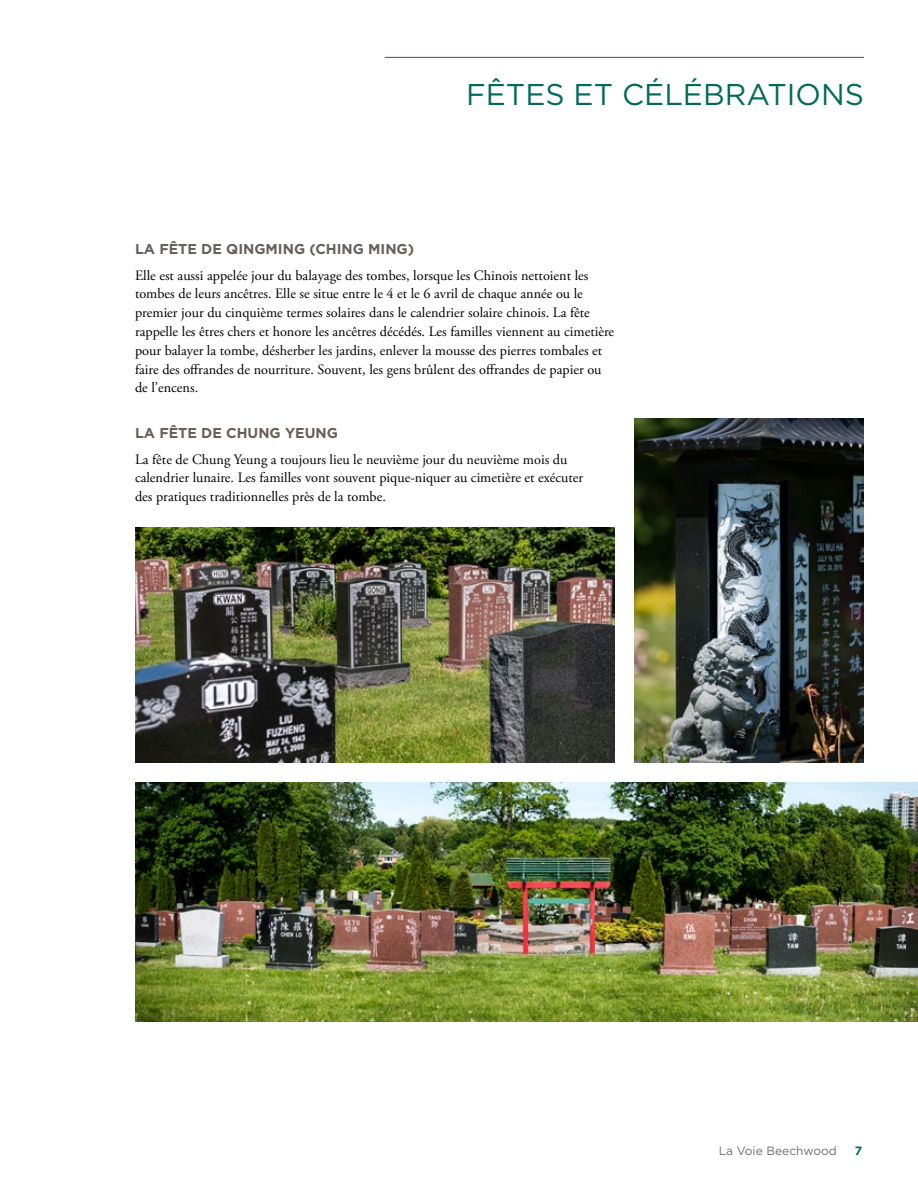
<style>
.page{position:relative;width:918px;height:1188px;background:#fff}
.page>*{position:absolute;margin:0;border:0;box-sizing:border-box;transform-origin:0 0}
.t1{font:30px "Gotham";color:#006a5b}
.t2{font:14.25px/18.8px "Adobe Garamond Pro";color:#000}
.t3{font:700 14.25px "Gotham";color:#686058}
.t4{font:12px "Gotham";color:#6d6e71}
.t5{font:700 12px "Gotham";color:#006a5b}
</style>
<div class="page">
<hr style="left:385px;top:57px;width:479px;height:1px;background:#006a5b">
<img style="left:634px;top:418px;width:230px;height:344px">
<img style="left:135px;top:783px;width:783px;height:238px">
<img style="left:135px;top:528px;width:479px;height:234px">
<h1 class="t1" style="left:466px;top:78px;width:399px">FÊTES ET CÉLÉBRATIONS</h1>
<p class="t3" style="left:135px;top:241px;width:281px">LA FÊTE DE QINGMING (CHING MING)</p>
<p class="t2" style="left:135px;top:266px;width:481px">Elle est aussi appelée jour du balayage des tombes, lorsque les Chinois nettoient les tombes de leurs ancêtres. Elle se situe entre le 4 et le 6 avril de chaque année ou le premier jour du cinquième termes solaires dans le calendrier solaire chinois. La fête rappelle les êtres chers et honore les ancêtres décédés. Les familles viennent au cimetière pour balayer la tombe, désherber les jardins, enlever la mousse des pierres tombales et faire des offrandes de nourriture. Souvent, les gens brûlent des offrandes de papier ou de l’encens.</p>
<p class="t3" style="left:135px;top:425px;width:205px">LA FÊTE DE CHUNG YEUNG</p>
<p class="t2" style="left:135px;top:450px;width:450px">La fête de Chung Yeung a toujours lieu le neuvième jour du neuvième mois du calendrier lunaire. Les familles vont souvent pique-niquer au cimetière et exécuter des pratiques traditionnelles près de la tombe.</p>
<p class="t4" style="left:719px;top:1145px;width:120px">La Voie Beechwood</p>
<p class="t5" style="left:855px;top:1144px;width:9px">7</p>
</div>
